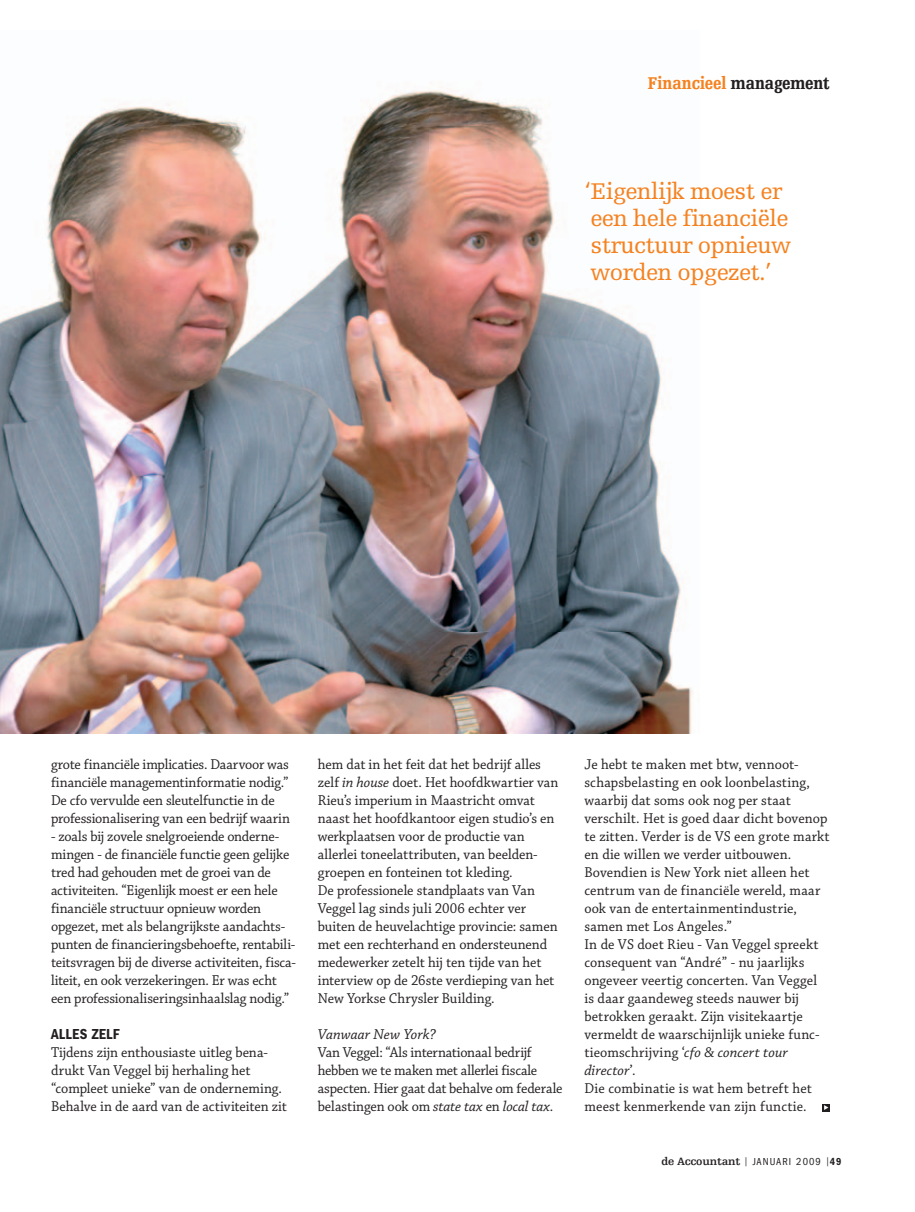
<style>
.page{position:relative;width:915px;height:1212px;background:#fff}
.page>*{position:absolute;margin:0;border:0;box-sizing:border-box;transform-origin:0 0}
.t1{font:24px/27px "Egyptienne FLT Std";letter-spacing:-.03em;color:#f58220}
.t2{font:900 18px "Egyptienne FLT Std";letter-spacing:-.01em;color:#f58220;scale:.84 1}
.t3{font:15px/18px "Chaparral Pro";color:#231f20;scale:.95 1}
.t4{font:italic 15px "Chaparral Pro";color:#231f20}
.t5{font:15px "ITC Franklin Gothic Std Dm Cd";letter-spacing:.015em;color:#231f20}
.t6{font:700 11.25px "Egyptienne FLT Std";letter-spacing:-.01em;color:#231f20}
.s1{color:#231f20}
.s2{font-style:italic}
.s3{font-family:"ITC Franklin Gothic Std";font-weight:400;font-stretch:condensed;font-size:9px}
.s4{font-family:"ITC Franklin Gothic Std";font-weight:400;font-stretch:condensed;font-size:10.5px}
.s5{font-family:"ITC Franklin Gothic Std Dm Cd";font-weight:400;font-size:10.5px}
</style>
<div class="page">
<div style="left:822px;top:1104px;width:7px;height:7px;background:#231f20"></div>
<svg style="left:824px;top:1105px;width:4px;height:5px"></svg>
<img style="left:0;top:86px;width:692px;height:647px">
<p class="t2" style="left:647px;top:76px;width:218px">Financieel <span class="s1">management</span></p>
<h1 class="t1" style="left:584px;top:180px;width:208px">‘ Eigenlijk moest er een hele financiële structuur opnieuw worden opgezet.’</h1>
<p class="t3" style="left:51px;top:757px;width:253px">grote financiële implicaties. Daarvoor was financiële managementinformatie nodig.” De cfo vervulde een sleutelfunctie in de professionalisering van een bedrijf waarin</p>
<p class="t3" style="left:51px;top:829px;width:259px">- zoals bij zovele snelgroeiende onderne&shy;mingen - de financiële functie geen gelijke tred had gehouden met de groei van de activiteiten. “Eigenlijk moest er een hele financiële structuur opnieuw worden opgezet, met als belangrijkste aandachts&shy;punten de financieringsbehoefte, rentabili&shy;teitsvragen bij de diverse activiteiten, fisca&shy;liteit, en ook verzekeringen. Er was echt een professionaliseringsinhaalslag nodig.”</p>
<p class="t5" style="left:51px;top:1028px;width:70px">ALLES ZELF</p>
<p class="t3" style="left:51px;top:1045px;width:249px">Tijdens zijn enthousiaste uitleg bena&shy;drukt Van Veggel bij herhaling het “compleet unieke” van de onderneming.<br>Behalve in de aard van de activiteiten zit</p>
<p class="t3" style="left:317px;top:757px;width:255px">hem dat in het feit dat het bedrijf alles zelf <span class="s2">in house</span> doet. Het hoofdkwartier van Rieu’s imperium in Maastricht omvat naast het hoofdkantoor eigen studio’s en werkplaatsen voor de productie van allerlei toneelattributen, van beelden&shy;groepen en fonteinen tot kleding.<br>De professionele standplaats van Van Veggel lag sinds juli 2006 echter ver buiten de heuvelachtige provincie: samen met een rechterhand en ondersteunend medewerker zetelt hij ten tijde van het interview op de 26ste verdieping van het New Yorkse Chrysler Building.</p>
<p class="t4" style="left:317px;top:1028px;width:119px">Vanwaar New York?</p>
<p class="t3" style="left:317px;top:1045px;width:259px">Van Veggel: “Als internationaal bedrijf hebben we te maken met allerlei fiscale aspecten. Hier gaat dat behalve om federale belastingen ook om <span class="s2">state tax</span> en <span class="s2">local tax</span>.</p>
<p class="t3" style="left:584px;top:757px;width:259px">Je hebt te maken met btw, vennoot&shy;schapsbelasting en ook loon belasting, waarbij dat soms ook nog per staat verschilt. Het is goed daar dicht bovenop te zitten. Verder is de VS een grote markt en die willen we verder uitbouwen.<br>Bovendien is New York niet alleen het centrum van de financiële wereld, maar ook van de entertainmentindustrie, samen met Los Angeles.”<br>In de VS doet Rieu - Van Veggel spreekt consequent van “André” - nu jaarlijks ongeveer veertig concerten. Van Veggel is daar gaandeweg steeds nauwer bij betrokken geraakt. Zijn visitekaartje vermeldt de waarschijnlijk unieke func&shy;tieomschrijving ‘<span class="s2">cfo &amp; concert tour director</span>’.<br>Die combinatie is wat hem betreft het meest kenmerkende van zijn functie.</p>
<p class="t6" style="left:661px;top:1157px;width:182px">de Accountant <span class="s3">|</span> <span class="s4">JANUARI 2009</span> <span class="s3">|</span><span class="s5">49</span></p>
</div>
